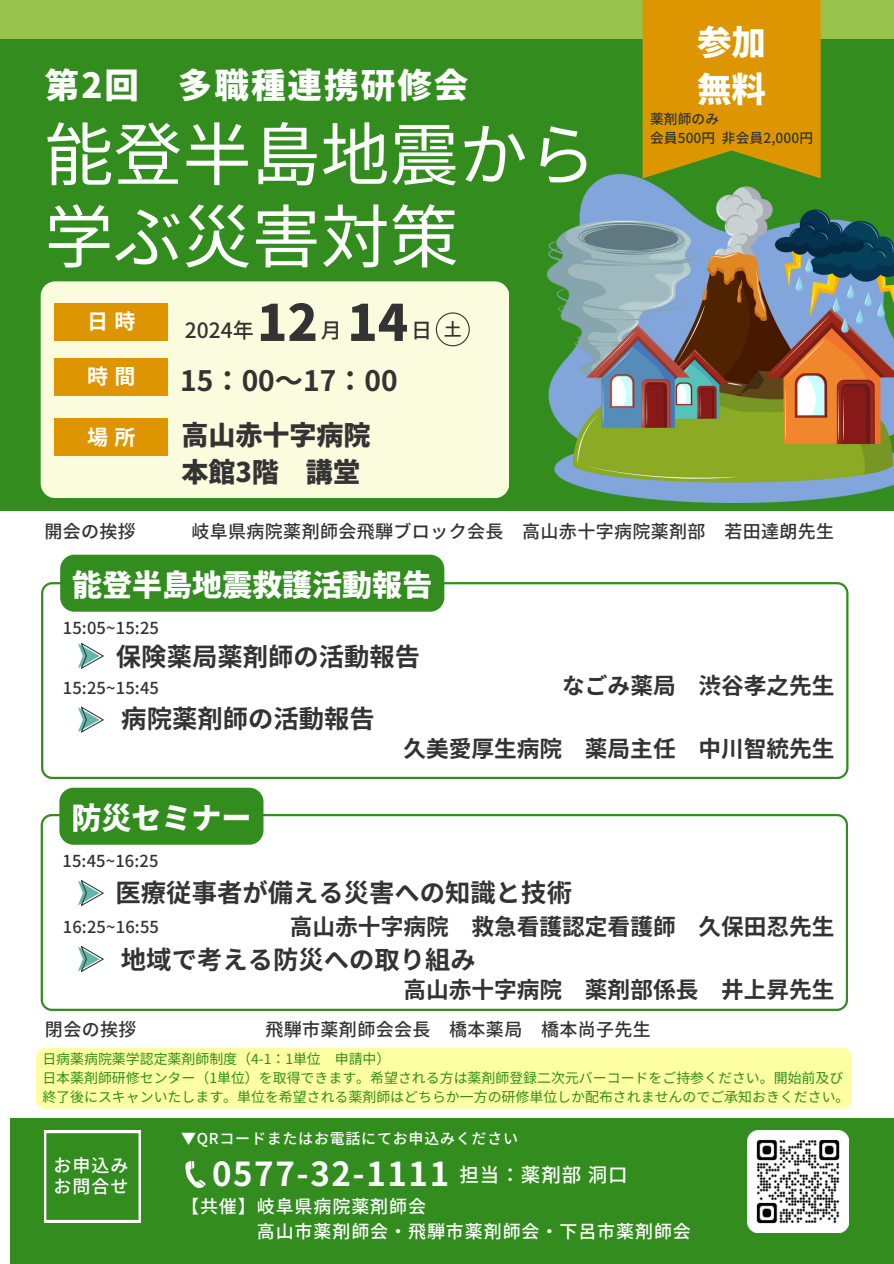
<style>
.page{position:relative;width:894px;height:1264px;background:#fff}
.page>*{position:absolute;margin:0;border:0;box-sizing:border-box;transform-origin:0 0}
.t1{font:69px/82.2px "Noto Sans JP";color:#fff}
.t2{font:900 50.1px "Noto Sans JP";color:#333}
.t3{font:900 34.5px/47.2px "Noto Sans JP";letter-spacing:.06em;color:#fff}
.t4{font:700 33px "Noto Sans JP";letter-spacing:.05em;color:#fff}
.t5{font:900 30px "Noto Sans JP";color:#fff}
.t6{font:700 28.2px "Noto Sans JP";color:#333}
.t7{font:900 27px/37.2px "Noto Sans JP";color:#333}
.t8{font:700 25.35px "Noto Sans JP";color:#333}
.t9{font:700 22.65px "Noto Sans JP";color:#333}
.t10{font:500 21px "Noto Sans JP";color:#333}
.t11{font:700 21px "Noto Sans JP";color:#fff}
.t12{font:500 19.5px "Noto Sans JP";letter-spacing:.05em;color:#fff}
.t13{font:500 18px "Noto Sans JP";letter-spacing:.02em;color:#333}
.t14{font:500 18px/24.8px "Noto Sans JP";letter-spacing:.05em;color:#fff}
.t15{font:500 16.5px "Noto Sans JP";letter-spacing:.01em;color:#333}
.t16{font:500 15px "Noto Sans JP";letter-spacing:.05em;color:#fff}
.t17{font:13.95px/19.2px "Noto Sans JP";color:#328d1e}
.t18{font:500 13.65px "Noto Sans JP";letter-spacing:.01em;color:#333}
</style>
<div class="page">
<div style="left:0;top:0;width:893px;height:510px;background:#328d1e"></div>
<div style="left:41px;top:281px;width:468px;height:217px;background:#fbfbde"></div>
<div style="left:10px;top:1118px;width:883px;height:145px;background:#328d1e"></div>
<div style="left:0;top:0;width:893px;height:38px;background:#98c44d"></div>
<svg style="left:44px;top:1130px;width:97px;height:92px"></svg>
<svg style="left:185px;top:1160px;width:20px;height:28px"></svg>
<svg style="left:41px;top:582px;width:807px;height:197px"></svg>
<div style="left:54px;top:303px;width:114px;height:37px;background:#dd9600"></div>
<div style="left:54px;top:358px;width:114px;height:37px;background:#dd9600"></div>
<div style="left:54px;top:418px;width:114px;height:38px;background:#dd9600"></div>
<svg style="left:435px;top:312px;width:34px;height:34px"></svg>
<div style="left:642px;top:0;width:178px;height:175px;background:#dd9600"></div>
<img style="left:547px;top:175px;width:346px;height:327px">
<svg style="left:41px;top:814px;width:806px;height:196px"></svg>
<div style="left:36px;top:1047px;width:815px;height:61px;background:#fdffa2"></div>
<img style="left:747px;top:1130px;width:101px;height:102px">
<svg style="left:78px;top:643px;width:26px;height:25px"></svg>
<div style="left:60px;top:554px;width:384px;height:57px;background:#328d1e"></div>
<div style="left:59px;top:787px;width:204px;height:57px;background:#328d1e;border-radius:14px"></div>
<svg style="left:78px;top:706px;width:26px;height:26px"></svg>
<svg style="left:78px;top:880px;width:26px;height:26px"></svg>
<svg style="left:78px;top:946px;width:26px;height:25px"></svg>
<h5 class="t3" style="left:45px;top:60px;width:425px">第2回 多職種連携研修会</h5>
<p class="t1" style="left:44px;top:110px;width:553px">能登半島地震から学ぶ災害対策</p>
<h4 class="t2" style="left:257px;top:283px;width:62px">12</h4>
<h6 class="t2" style="left:347px;top:283px;width:62px">14</h6>
<h5 class="t11" style="left:87px;top:305px;width:50px">日 時</h5>
<p class="t10" style="left:185px;top:314px;width:70px">2024年</p>
<p class="t13" style="left:443px;top:315px;width:18px">土</p>
<h3 class="t10" style="left:321px;top:314px;width:18px">月</h3>
<p class="t10" style="left:411px;top:314px;width:15px">日</p>
<p class="t11" style="left:87px;top:360px;width:50px">時間</p>
<h5 class="t6" style="left:180px;top:358px;width:219px">15：00～17：00</h5>
<p class="t11" style="left:87px;top:420px;width:50px">場所</p>
<h3 class="t7" style="left:181px;top:415px;width:190px">高山赤十字病院本館3階 講堂</h3>
<p class="t3" style="left:697px;top:16px;width:70px">参加無料</p>
<h5 class="t18" style="left:650px;top:108px;width:71px">薬剤師のみ</h5>
<h6 class="t18" style="left:650px;top:127px;width:164px">会員500円非会員2,000円</h6>
<h1 class="t13" style="left:44px;top:517px;width:93px">開会の挨拶</h1>
<h1 class="t13" style="left:191px;top:517px;width:642px">岐阜県病院薬剤師会飛騨ブロック会長 高山赤十字病院薬剤部 若田達朗先生</h1>
<h2 class="t5" style="left:72px;top:560px;width:361px">能登半島地震救護活動報告</h2>
<h4 class="t15" style="left:63px;top:615px;width:98px">15:05~15:25</h4>
<h5 class="t8" style="left:116px;top:636px;width:306px">保険薬局薬剤師の活動報告</h5>
<h6 class="t15" style="left:63px;top:674px;width:98px">15:25~15:45</h6>
<p class="t8" style="left:121px;top:698px;width:255px">病院薬剤師の活動報告</p>
<h5 class="t9" style="left:562px;top:668px;width:272px">なごみ薬局 渋谷孝之先生</h5>
<p class="t5" style="left:71px;top:793px;width:181px">防災セミナー</p>
<h5 class="t15" style="left:62px;top:848px;width:98px">15:45~16:25</h5>
<h3 class="t9" style="left:403px;top:730px;width:431px">久美愛厚生病院 薬局主任 中川智統先生</h3>
<h4 class="t8" style="left:116px;top:872px;width:458px">医療従事者が備える災害への知識と技術</h4>
<p class="t15" style="left:63px;top:913px;width:98px">16:25~16:55</p>
<p class="t9" style="left:290px;top:908px;width:544px">高山赤十字病院 救急看護認定看護師 久保田忍先生</p>
<p class="t8" style="left:121px;top:939px;width:356px">地域で考える防災への取り組み</p>
<p class="t9" style="left:403px;top:971px;width:431px">高山赤十字病院 薬剤部係長 井上昇先生</p>
<h4 class="t13" style="left:45px;top:1014px;width:93px">閉会の挨拶</h4>
<h4 class="t13" style="left:265px;top:1014px;width:385px">飛騨市薬剤師会会長 橋本薬局 橋本尚子先生</h4>
<p class="t17" style="left:42px;top:1048px;width:349px">日病薬病院薬学認定薬剤師制度（4-1：1単位 申請中）</p>
<p class="t17" style="left:42px;top:1067px;width:808px">日本薬剤師研修センター（1単位）を取得できます。希望される方は薬剤師登録二次元バーコードをご持参ください。開始前及び終了後にスキャンいたします。単位を希望される薬剤師はどちらか一方の研修単位しか配布されませんのでご承知おきください。</p>
<h4 class="t16" style="left:181px;top:1126px;width:338px">▼QRコードまたはお電話にてお申込みください</h4>
<p class="t12" style="left:459px;top:1159px;width:165px">担当：薬剤部洞口</p>
<h5 class="t14" style="left:54px;top:1153px;width:76px;line-height:21.3px">お申込みお問合せ</h5>
<p class="t4" style="left:212px;top:1147px;width:238px">0577-32-1111</p>
<p class="t14" style="left:257px;top:1192px;width:435px;text-indent:-76px">【共催】岐阜県病院薬剤師会<br>高山市薬剤師会・飛騨市薬剤師会・下呂市薬剤師会</p>
</div>
